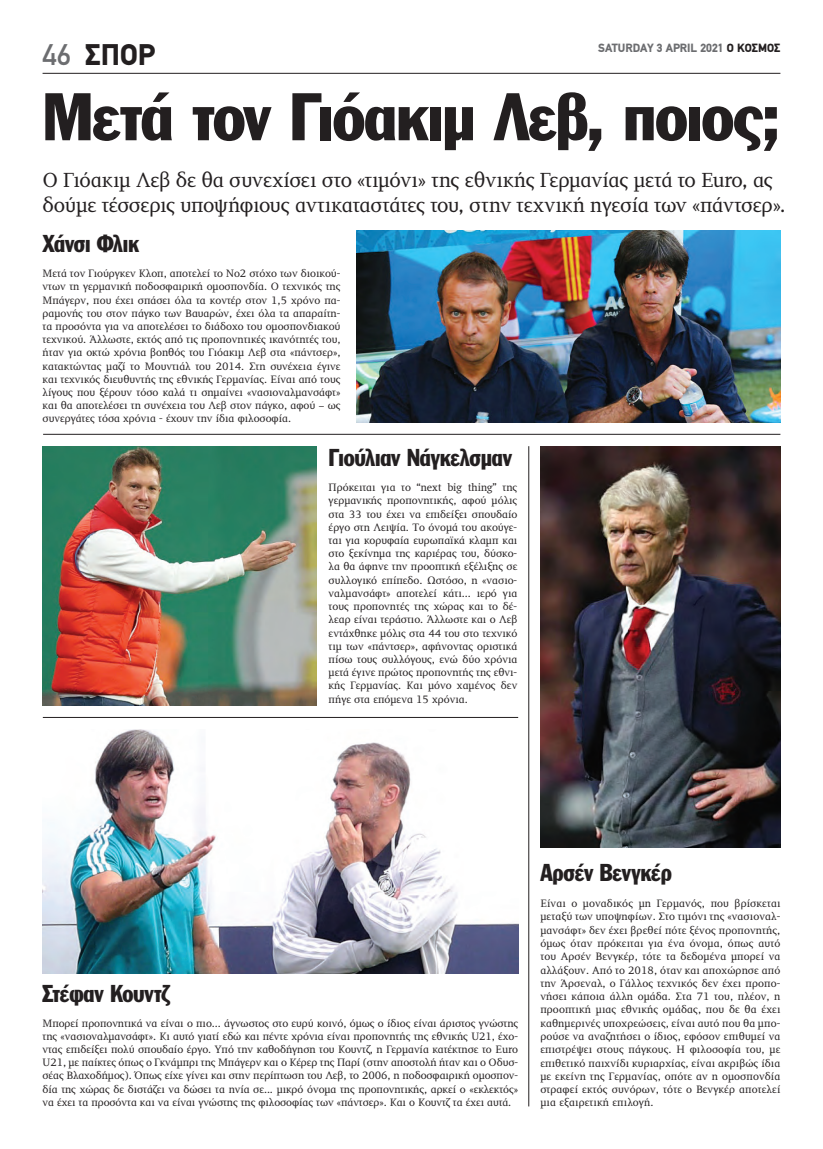
<style>
.page{position:relative;width:823px;height:1149px;background:#fff}
.page>*{position:absolute;margin:0;border:0;box-sizing:border-box;transform-origin:0 0}
.t1{font:66px "Franklin Gothic Greek Cond";letter-spacing:-.02em;color:#231f20;scale:1.08 1}
.t2{font:900 30px "PF Din Text";color:#231f20}
.t3{font:24px "Franklin Gothic Greek Cond";letter-spacing:-.015em;color:#231f20}
.t4{font:21px/25.2px "PF Diplomat";letter-spacing:-.01em;color:#231f20}
.t5{font:900 12px "PF Din Text";color:#6c6d70}
.t6{font:11px/13.2px "PF Diplomat";color:#231f20;text-align:justify}
.s1{font-weight:500;color:#6c6d70}
.s2{color:#231f20}
</style>
<div class="page">
<hr style="left:43px;top:73px;width:737px;height:1px;background:#231f20">
<hr style="left:43px;top:717px;width:475px;height:1px;background:#231f20">
<hr style="left:43px;top:434px;width:737px;height:1px;background:#231f20">
<hr style="left:528px;top:446px;width:1px;height:660px;background:#231f20">
<img style="left:43px;top:446px;width:273px;height:259px">
<img style="left:356px;top:230px;width:424px;height:192px">
<img style="left:43px;top:729px;width:475px;height:243px">
<img style="left:540px;top:446px;width:240px;height:400px">
<h2 class="t2" style="left:43px;top:37px;width:114px"><span class="s1">46</span> ΣΠΟΡ</h2>
<p class="t5" style="left:598px;top:40px;width:184px">SATURDAY 3 APRIL 2021 <span class="s2">Ο ΚΟΣΜΟΣ</span></p>
<h1 class="t1" style="left:42px;top:79px;width:684px">Μετά τον Γιόακιμ Λεβ, ποιος;</h1>
<h3 class="t4" style="left:43px;top:168px;width:744px">Ο Γιόακιμ Λεβ δε θα συνεχίσει στο «τιμόνι» της εθνικής Γερμανίας μετά το Euro, ας δούμε τέσσερις υποψήφιους αντικαταστάτες του, στην τεχνική ηγεσία των «πάντσερ».</h3>
<h3 class="t3" style="left:43px;top:230px;width:98px">Χάνσι Φλικ</h3>
<p class="t6" style="left:43px;top:267px;width:299px">Μετά τον Γιούργκεν Κλοπ, αποτελεί το Νο2 στόχο των διοικού&shy;ντων τη γερμανική ποδοσφαιρική ομοσπονδία. Ο τεχνικός της Μπάγερν, που έχει σπάσει όλα τα κοντέρ στον 1,5 χρόνο πα&shy;ραμονής του στον πάγκο των Βαυαρών, έχει όλα τα απαραίτη&shy;τα προσόντα για να αποτελέσει το διάδοχο του ομοσπονδιακού τεχνικού. Άλλωστε, εκτός από τις προπονητικές ικανότητές του, ήταν για οκτώ χρόνια βοηθός του Γιόακιμ Λεβ στα «πάντσερ», κατακτώντας μαζί το Μουντιάλ του 2014. Στη συνέχεια έγινε και τεχνικός διευθυντής της εθνικής Γερμανίας. Είναι από τους λίγους που ξέρουν τόσο καλά τι σημαίνει «νασιοναλμανσάφτ» και θα αποτελέσει τη συνέχεια του Λεβ στον πάγκο, αφού – ως συνεργάτες τόσα χρόνια - έχουν την ίδια φιλοσοφία.</p>
<h3 class="t3" style="left:328px;top:444px;width:185px">Γιούλιαν Νάγκελσμαν</h3>
<p class="t6" style="left:328px;top:481px;width:190px">Πρόκειται για το “next big thing” της γερμανικής προπονητικής, αφού μόλις στα 33 του έχει να επιδείξει σπουδαίο έργο στη Λειψία. Το όνομά του ακούγε&shy;ται για κορυφαία ευρωπαϊκά κλαμπ και στο ξεκίνημα της καριέρας του, δύσκο&shy;λα θα άφηνε την προοπτική εξέλιξης σε συλλογικό επίπεδο. Ωστόσο, η «νασιο&shy;ναλμανσάφτ» αποτελεί κάτι... ιερό για τους προπονητές της χώρας και το δέ&shy;λεαρ είναι τεράστιο. Άλλωστε και ο Λεβ εντάχθηκε μόλις στα 44 του στο τεχνικό τιμ των «πάντσερ», αφήνοντας οριστικά πίσω τους συλλόγους, ενώ δύο χρόνια μετά έγινε πρώτος προπονητής της εθνι&shy;κής Γερμανίας. Και μόνο χαμένος δεν πήγε στα επόμενα 15 χρόνια.</p>
<h3 class="t3" style="left:43px;top:979px;width:129px">Στέφαν Κουντζ</h3>
<p class="t6" style="left:43px;top:1016px;width:477px">Μπορεί προπονητικά να είναι ο πιο... άγνωστος στο ευρύ κοινό, όμως ο ίδιος είναι άριστος γνώστης της «νασιοναλμανσάφτ». Κι αυτό γιατί εδώ και πέντε χρόνια είναι προπονητής της εθνικής U21, έχο&shy;ντας επιδείξει πολύ σπουδαίο έργο. Υπό την καθοδήγηση του Κουντζ, η Γερμανία κατέκτησε το Euro U21, με παίκτες όπως ο Γκνάμπρι της Μπάγερν και ο Κέρερ της Παρί (στην αποστολή ήταν και ο Οδυσ&shy;σέας Βλαχοδήμος). Όπως είχε γίνει και στην περίπτωση του Λεβ, το 2006, η ποδοσφαιρική ομοσπον&shy;δία της χώρας δε διστάζει να δώσει τα ηνία σε... μικρό όνομα της προπονητικής, αρκεί ο «εκλεκτός» να έχει τα προσόντα και να είναι γνώστης της φιλοσοφίας των «πάντσερ». Και ο Κουντζ τα έχει αυτά.</p>
<h3 class="t3" style="left:540px;top:858px;width:133px">Αρσέν Βενγκέρ</h3>
<p class="t6" style="left:540px;top:896px;width:241px">Είναι ο μοναδικός μη Γερμανός, που βρίσκεται μεταξύ των υποψηφίων. Στο τιμόνι της «νασιοναλ&shy;μανσάφτ» δεν έχει βρεθεί πότε ξένος προπονητής, όμως όταν πρόκειται για ένα όνομα, όπως αυτό του Αρσέν Βενγκέρ, τότε τα δεδομένα μπορεί να αλλάξουν. Από το 2018, όταν και αποχώρησε από την Άρσεναλ, ο Γάλλος τεχνικός δεν έχει προπο&shy;νήσει κάποια άλλη ομάδα. Στα 71 του, πλέον, η προοπτική μιας εθνικής ομάδας, που δε θα έχει καθημερινές υποχρεώσεις, είναι αυτό που θα μπο&shy;ρούσε να αναζητήσει ο ίδιος, εφόσον επιθυμεί να επιστρέψει στους πάγκους. Η φιλοσοφία του, με επιθετικό παιχνίδι κυριαρχίας, είναι ακριβώς ίδια με εκείνη της Γερμανίας, οπότε αν η ομοσπονδία στραφεί εκτός συνόρων, τότε ο Βενγκέρ αποτελεί μια εξαιρετική επιλογή.</p>
</div>
